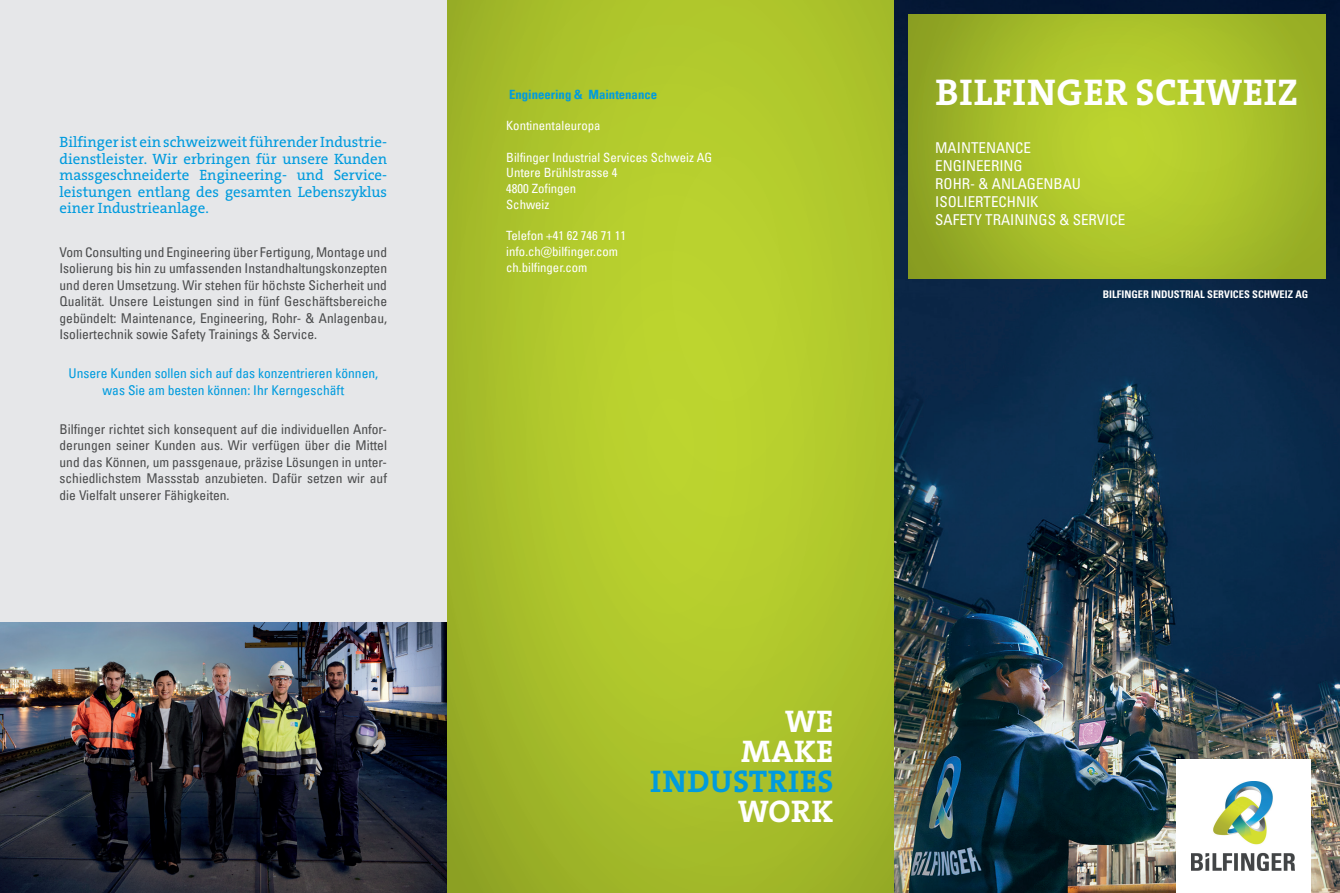
<style>
.page{position:relative;width:1340px;height:893px;background:#fff}
.page>*{position:absolute;margin:0;border:0;box-sizing:border-box;transform-origin:0 0}
.t1{font:700 37.5px "The Serif W7";letter-spacing:.015em;color:#fff}
.t2{font:700 31.5px/30px "The Serif W7";letter-spacing:.015em;color:#fff;text-align:right}
.t3{font:700 31.5px "The Serif W7";letter-spacing:.015em;color:#009bde}
.t4{font:15px/16.5px "The Serif W5 Plain";color:#009bde;text-align:justify}
.t5{font:condensed 15px/18px "Univers LT Pro";color:#fff}
.t6{font:condensed 13.5px/16.5px "Univers LT Pro";color:#4b4c4d;text-align:justify}
.t7{font:condensed 13.5px/16.5px "Univers LT Pro";color:#009bde;text-align:center}
.t8{font:condensed 12.75px/15.8px "Univers LT Pro";color:#fff}
.t9{font:700 condensed 12.75px "Univers LT Pro";color:#009bde}
.t10{font:700 condensed 10.5px "Univers LT Std";color:#fff}
</style>
<div class="page">
<img style="left:893px;top:0;width:446px;height:893px">
<svg style="left:446px;top:0;width:447px;height:893px;background:#adc42c"></svg>
<svg style="left:908px;top:15px;width:416px;height:264px;background:#a6bd29"></svg>
<div style="left:0;top:0;width:446px;height:893px;background:#e6e7e9"></div>
<div style="left:1176px;top:759px;width:134px;height:134px;background:#fff"></div>
<img style="left:1191px;top:781px;width:103px;height:90px">
<img style="left:0;top:623px;width:446px;height:270px">
<p class="t4" style="left:60px;top:134px;width:329px">Bilfinger ist ein schweizweit führender Industrie&shy;dienstleister. Wir erbringen für unsere Kunden massgeschneiderte Engineering- und Service&shy;leistungen entlang des gesamten Lebenszyklus einer Industrieanlage.</p>
<p class="t6" style="left:60px;top:243px;width:329px">Vom Consulting und Engineering über Fertigung, Montage und Isolierung bis hin zu umfassenden Instandhaltungskonzepten und deren Umsetzung. Wir stehen für höchste Sicherheit und Qualität. Unsere Leistungen sind in fünf Geschäftsbereiche gebündelt: Maintenance, Engineering, Rohr- &amp; Anlagenbau, Isoliertechnik sowie Safety Trainings &amp; Service.</p>
<p class="t7" style="left:68px;top:365px;width:311px">Unsere Kunden sollen sich auf das konzentrieren können, was Sie am besten können: Ihr Kerngeschäft</p>
<p class="t6" style="left:60px;top:420px;width:329px">Bilfinger richtet sich konsequent auf die individuellen Anfor&shy;derungen seiner Kunden aus. Wir verfügen über die Mittel und das Können, um passgenaue, präzise Lösungen in unter&shy;schiedlichstem Massstab anzubieten. Dafür setzen wir auf die Vielfalt unserer Fähigkeiten.</p>
<p class="t9" style="left:509px;top:86px;width:150px">Engineering &amp; Maintenance</p>
<p class="t8" style="left:506px;top:117px;width:96px">Kontinentaleuropa</p>
<p class="t8" style="left:506px;top:149px;width:208px">Bilfinger Industrial Services Schweiz AG<br>Untere Brühlstrasse 4<br>4800 Zofingen<br>Schweiz</p>
<p class="t8" style="left:506px;top:228px;width:122px">Telefon +41 62 746 71 11 info.ch@bilfinger.com ch.bilfinger.com</p>
<h1 class="t1" style="left:935px;top:68px;width:364px">BILFINGER SCHWEIZ</h1>
<p class="t5" style="left:935px;top:138px;width:192px">MAINTENANCE<br>ENGINEERING<br>ROHR- &amp; ANLAGENBAU<br>ISOLIERTECHNIK<br>SAFETY TRAININGS &amp; SERVICE</p>
<p class="t10" style="left:1102px;top:288px;width:207px">BILFINGER INDUSTRIAL SERVICES SCHWEIZ AG</p>
<h2 class="t2" style="left:741px;top:707px;width:94px">WE<br>MAKE</h2>
<h2 class="t3" style="left:650px;top:761px;width:184px">INDUSTRIES</h2>
<h2 class="t2" style="left:738px;top:797px;width:97px">WORK</h2>
</div>
